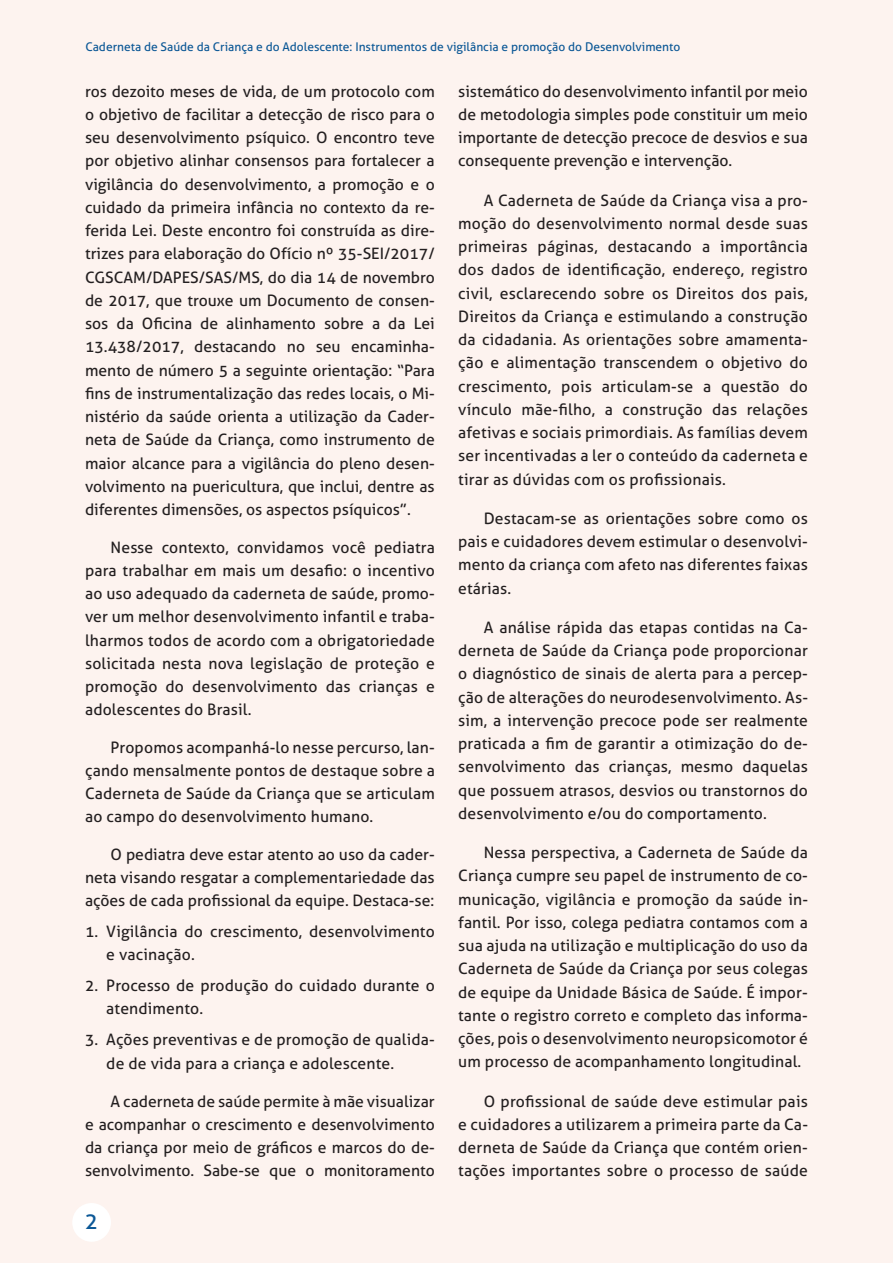
<style>
.page{position:relative;width:893px;height:1263px;background:#fdf3ef}
.page>*{position:absolute;margin:0;border:0;box-sizing:border-box;transform-origin:0 0}
.t1{font:22.5px "Aller";color:#0c5896}
.t2{font:15.75px/23.2px "Aller";letter-spacing:.01em;color:#231f20;text-align:justify}
.t3{font:12px "Aller";color:#0c5896}
</style>
<div class="page">
<div style="left:72px;top:1203px;width:39px;height:39px;background:#fff;border-radius:50%"></div>
<p class="t3" style="left:85px;top:39px;width:596px">Caderneta de Saúde da Criança e do Adolescente: Instrumentos de vigilância e promoção do Desenvolvimento</p>
<p class="t2" style="left:85px;top:80px;width:351px">ros dezoito meses de vida, de um protocolo com o objetivo de facilitar a detecção de risco para o seu desenvolvimento psíquico. O encontro teve por objetivo alinhar consensos para fortalecer a vigilância do desenvolvimento, a promoção e o cuidado da primeira infância no contexto da re&shy;ferida Lei. Deste encontro foi construída as dire&shy;trizes para elaboração do Ofício nº 35-SEI/2017/ CGSCAM/DAPES/SAS/MS, do dia 14 de novembro de 2017, que trouxe um Documento de consen&shy;sos da Oficina de alinhamento sobre a da Lei 13.438/2017, destacando no seu encaminha&shy;mento de número 5 a seguinte orientação: “Para fins de instrumentalização das redes locais, o Mi&shy;nistério da saúde orienta a utilização da Cader&shy;neta de Saúde da Criança, como instrumento de maior alcance para a vigilância do pleno desen&shy;volvimento na puericultura, que inclui, dentre as diferentes dimensões, os aspectos psíquicos”.</p>
<p class="t2" style="left:85px;top:535px;width:351px;text-indent:26px">Nesse contexto, convidamos você pediatra para trabalhar em mais um desafio: o incentivo ao uso adequado da caderneta de saúde, promo&shy;ver um melhor desenvolvimento infantil e traba&shy;lharmos todos de acordo com a obrigatoriedade solicitada nesta nova legislação de proteção e promoção do desenvolvimento das crianças e adolescentes do Brasil.</p>
<p class="t2" style="left:85px;top:735px;width:351px;text-indent:26px">Propomos acompanhá-lo nesse percurso, lan&shy;çando mensalmente pontos de destaque sobre a Caderneta de Saúde da Criança que se articulam ao campo do desenvolvimento humano.</p>
<p class="t2" style="left:85px;top:842px;width:351px;text-indent:26px">O pediatra deve estar atento ao uso da cader&shy;neta visando resgatar a complementariedade das ações de cada profissional da equipe. Destaca-se:</p>
<p class="t2" style="left:106px;top:920px;width:330px;text-indent:-21px">1. Vigilância do crescimento, desenvolvimento e vacinação.</p>
<p class="t2" style="left:106px;top:974px;width:330px;text-indent:-21px">2. Processo de produção do cuidado durante o atendimento.</p>
<p class="t2" style="left:106px;top:1028px;width:330px;text-indent:-21px">3. Ações preventivas e de promoção de qualida&shy;de de vida para a criança e adolescente.</p>
<p class="t2" style="left:85px;top:1090px;width:351px;text-indent:26px">A caderneta de saúde permite à mãe visualizar e acompanhar o crescimento e desenvolvimento da criança por meio de gráficos e marcos do de&shy;senvolvimento. Sabe-se que o monitoramento</p>
<h1 class="t1" style="left:85px;top:1207px;width:15px">2</h1>
<p class="t2" style="left:458px;top:80px;width:351px">sistemático do desenvolvimento infantil por meio de metodologia simples pode constituir um meio importante de detecção precoce de desvios e sua consequente prevenção e intervenção.</p>
<p class="t2" style="left:458px;top:189px;width:351px;text-indent:26px">A Caderneta de Saúde da Criança visa a pro&shy;moção do desenvolvimento normal desde suas primeiras páginas, destacando a importância dos dados de identificação, endereço, registro civil, esclarecendo sobre os Direitos dos pais, Direitos da Criança e estimulando a construção da cidadania. As orientações sobre amamenta&shy;ção e alimentação transcendem o objetivo do crescimento, pois articulam-se a questão do vínculo mãe-filho, a construção das relações afetivas e sociais primordiais. As famílias devem ser incentivadas a ler o conteúdo da caderneta e tirar as dúvidas com os profissionais.</p>
<p class="t2" style="left:458px;top:507px;width:351px;text-indent:26px">Destacam-se as orientações sobre como os pais e cuidadores devem estimular o desenvolvi&shy;mento da criança com afeto nas diferentes faixas etárias.</p>
<p class="t2" style="left:458px;top:616px;width:351px;text-indent:26px">A análise rápida das etapas contidas na Ca&shy;derneta de Saúde da Criança pode proporcionar o diagnóstico de sinais de alerta para a percep&shy;ção de alterações do neurodesenvolvimento. As&shy;sim, a intervenção precoce pode ser realmente praticada a fim de garantir a otimização do de&shy;senvolvimento das crianças, mesmo daquelas que possuem atrasos, desvios ou transtornos do desenvolvimento e/ou do comportamento.</p>
<p class="t2" style="left:458px;top:841px;width:351px;text-indent:26px">Nessa perspectiva, a Caderneta de Saúde da Criança cumpre seu papel de instrumento de co&shy;municação, vigilância e promoção da saúde in&shy;fantil. Por isso, colega pediatra contamos com a sua ajuda na utilização e multiplicação do uso da Caderneta de Saúde da Criança por seus colegas de equipe da Unidade Básica de Saúde. É impor&shy;tante o registro correto e completo das informa&shy;ções, pois o desenvolvimento neuropsicomotor é um processo de acompanhamento longitudinal.</p>
<p class="t2" style="left:458px;top:1089px;width:351px;text-indent:26px">O profissional de saúde deve estimular pais e cuidadores a utilizarem a primeira parte da Ca&shy;derneta de Saúde da Criança que contém orien&shy;tações importantes sobre o processo de saúde</p>
</div>
